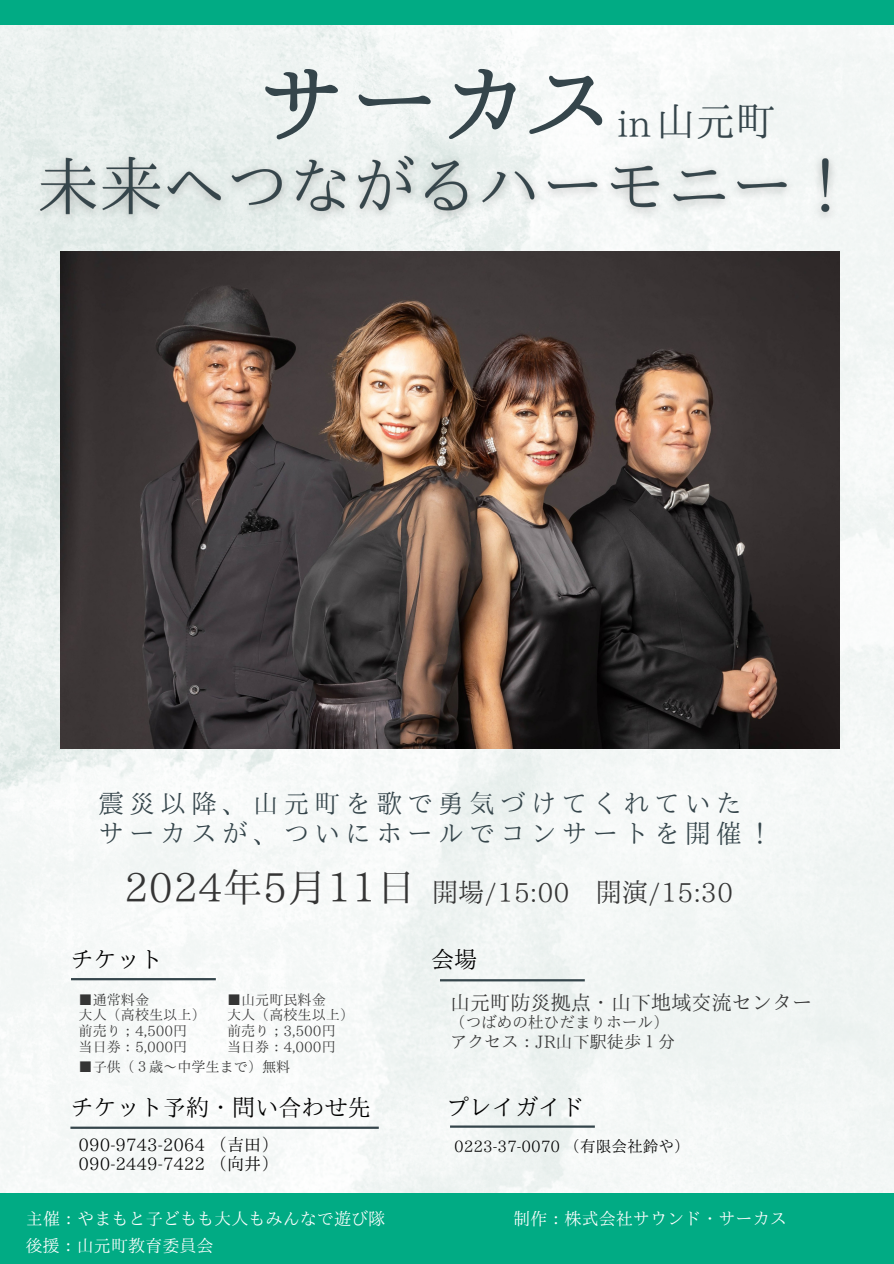
<style>
.page{position:relative;width:894px;height:1264px;background:#fff}
.page>*{position:absolute;margin:0;border:0;box-sizing:border-box;transform-origin:0 0}
.t1{font:99.15px "Honoka Antique Maru";color:#35454b}
.t2{font:40.2px "Harenosora Mincho";color:#35454b}
.t3{font:39.9px "IP Aex Mincho";color:#353535}
.t4{font:26.1px "IP Aex Mincho";color:#353535}
.t5{font:25.8px/30.3px "IP Aex Mincho";letter-spacing:.2em;color:#35454b}
.t6{font:23.1px "IP Aex Mincho";color:#000}
.t7{font:20.1px "IP Aex Mincho";color:#353535}
.t8{font:17.1px "IP Aex Mincho";color:#fff}
.t9{font:17.1px "IP Aex Mincho";color:#000}
.t10{font:17.1px "IP Aex Mincho";color:#353535}
.t11{font:15.6px "IP Aex Mincho";color:#000}
.t12{font:15.6px "IP Aex Mincho";color:#353535}
.t13{font:14.1px "IP Aex Mincho";color:#353535}
.s1{font-size:36.75px}
</style>
<div class="page">
<img style="left:0;top:24px;width:893px;height:1169px">
<div style="left:0;top:0;width:893px;height:24px;background:#01ab84"></div>
<div style="left:0;top:1193px;width:893px;height:70px;background:#01ab84"></div>
<img style="left:61px;top:252px;width:778px;height:496px">
<hr style="left:450px;top:1125px;width:144px;height:2px;background:#35454b">
<hr style="left:70px;top:1126px;width:308px;height:2px;background:#35454b">
<hr style="left:440px;top:979px;width:144px;height:2px;background:#35454b">
<hr style="left:71px;top:978px;width:145px;height:2px;background:#35454b">
<img style="left:23px;top:141px;width:834px;height:93px">
<p class="t1" style="left:255px;top:48px;width:363px">サーカス</p>
<p class="t2" style="left:617px;top:101px;width:160px"><span class="s1">in</span>山元町</p>
<p class="t5" style="left:98px;top:787px;width:675px">震災以降、山元町を歌で勇気づけてくれていたサーカスが、ついにホールでコンサートを開催！</p>
<p class="t3" style="left:124px;top:867px;width:278px">2024年5月 11日</p>
<p class="t4" style="left:432px;top:879px;width:302px">開場/15:00 開演/15:30</p>
<p class="t6" style="left:70px;top:948px;width:94px">チケット</p>
<p class="t6" style="left:431px;top:948px;width:48px">会場</p>
<p class="t13" style="left:79px;top:992px;width:71px">■通常料金</p>
<p class="t13" style="left:79px;top:1008px;width:128px">大人（高校生以上）</p>
<p class="t13" style="left:79px;top:1023px;width:110px">前売り；4,500円</p>
<p class="t13" style="left:79px;top:1039px;width:110px">当日券：5,000円</p>
<p class="t13" style="left:227px;top:992px;width:99px">■山元町民料金</p>
<p class="t13" style="left:227px;top:1008px;width:128px">大人（高校生以上）</p>
<p class="t13" style="left:227px;top:1023px;width:110px">前売り；3,500円</p>
<p class="t13" style="left:227px;top:1039px;width:110px">当日券：4,000円</p>
<p class="t13" style="left:79px;top:1059px;width:213px">■子供（３歳〜中学生まで）無料</p>
<h3 class="t7" style="left:450px;top:992px;width:363px">山元町防災拠点・山下地域交流センター</h3>
<h4 class="t12" style="left:450px;top:1014px;width:220px">（つばめの杜ひだまりホール）</h4>
<p class="t10" style="left:450px;top:1032px;width:227px">アクセス：JR山下駅徒歩１分</p>
<h3 class="t6" style="left:70px;top:1095px;width:302px">チケット予約・問い合わせ先</h3>
<h6 class="t9" style="left:79px;top:1136px;width:201px">090-9743-2064 （吉田）</h6>
<p class="t9" style="left:79px;top:1155px;width:201px">090-2449-7422 （向井）</p>
<p class="t6" style="left:445px;top:1095px;width:140px">プレイガイド</p>
<p class="t11" style="left:454px;top:1137px;width:237px">0223-37-0070 （有限会社鈴や）</p>
<h5 class="t8" style="left:26px;top:1210px;width:361px">主催：やまもと子どもも大人もみんなで遊び隊</h5>
<p class="t8" style="left:513px;top:1210px;width:275px">制作：株式会社サウンド・サーカス</p>
<p class="t8" style="left:25px;top:1236px;width:190px">後援：山元町教育委員会</p>
</div>
